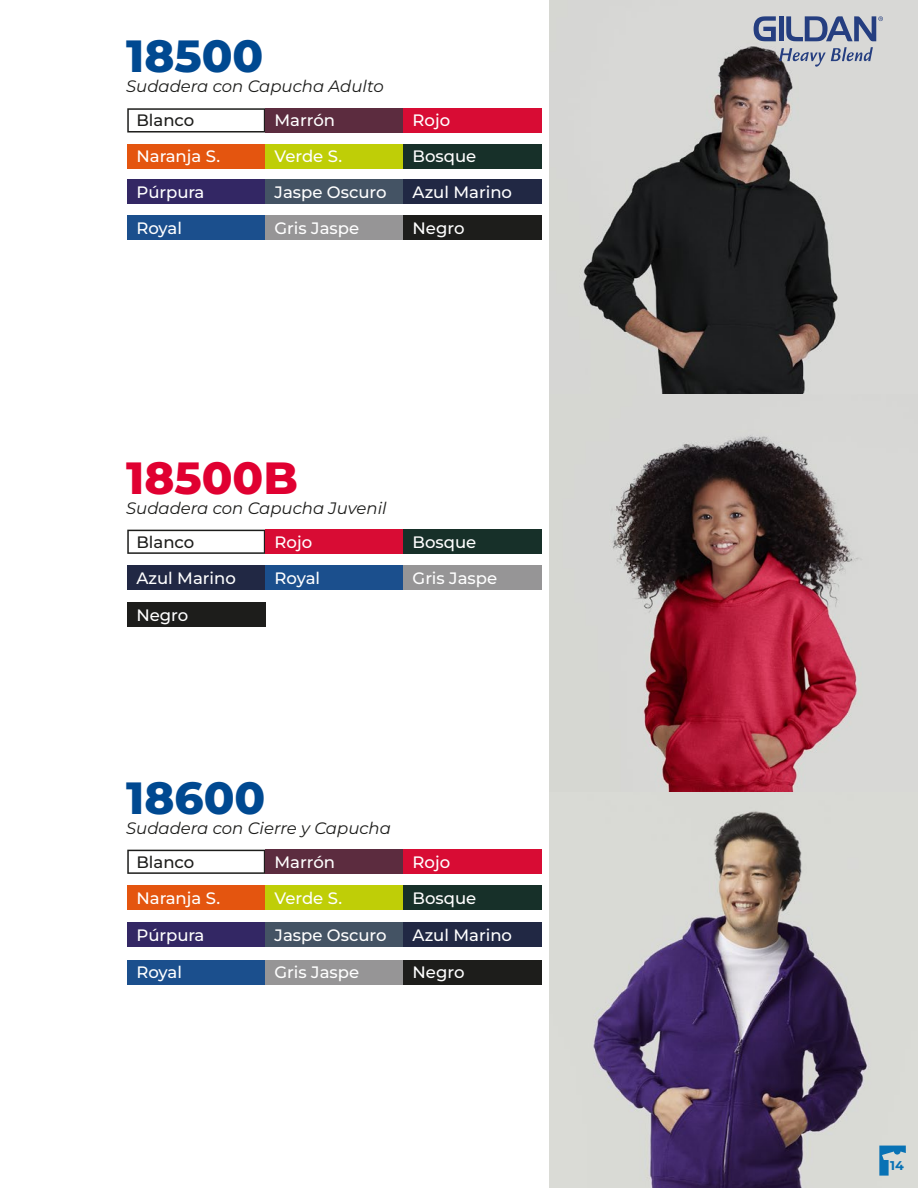
<style>
.page{position:relative;width:918px;height:1188px;background:#fff}
.page>*{position:absolute;margin:0;border:0;box-sizing:border-box;transform-origin:0 0}
.t1{font:800 45.15px "Montserrat";color:#004991}
.t2{font:800 45.15px "Montserrat";color:#e00031}
.t3{font:500 16.5px "Montserrat";color:#fff}
.t4{font:italic 16.5px "Montserrat";color:#1d1d1b}
.t5{font:500 16.5px "Montserrat";color:#1d1d1b}
.t6{font:700 12.75px "Montserrat";color:#0872b5}
</style>
<div class="page">
<img style="left:550px;top:0;width:368px;height:1188px">
<svg style="left:754px;top:16px;width:22px;height:25px"></svg>
<div style="left:779px;top:16px;width:5px;height:25px;background:#253e80"></div>
<svg style="left:786px;top:16px;width:97px;height:25px;background:#8792af"></svg>
<svg style="left:779px;top:47px;width:94px;height:20px;background:#acb1bf"></svg>
<svg style="left:127px;top:108px;width:138px;height:25px"></svg>
<div style="left:265px;top:108px;width:138px;height:25px;background:#5c2c3f"></div>
<div style="left:403px;top:108px;width:138px;height:25px;background:#d80c34"></div>
<div style="left:127px;top:144px;width:138px;height:24px;background:#e4550f"></div>
<div style="left:265px;top:144px;width:138px;height:24px;background:#bfce07"></div>
<div style="left:403px;top:144px;width:138px;height:24px;background:#173029"></div>
<div style="left:127px;top:180px;width:138px;height:24px;background:#332764"></div>
<div style="left:265px;top:180px;width:138px;height:24px;background:#445364"></div>
<div style="left:403px;top:180px;width:138px;height:24px;background:#212844"></div>
<div style="left:127px;top:216px;width:138px;height:24px;background:#1b4f8d"></div>
<div style="left:265px;top:216px;width:138px;height:24px;background:#969596"></div>
<div style="left:403px;top:216px;width:138px;height:24px;background:#1d1d1b"></div>
<svg style="left:127px;top:850px;width:138px;height:24px"></svg>
<div style="left:265px;top:850px;width:138px;height:24px;background:#5c2c3f"></div>
<div style="left:403px;top:850px;width:138px;height:24px;background:#d80c34"></div>
<div style="left:127px;top:885px;width:138px;height:25px;background:#e4550f"></div>
<div style="left:265px;top:885px;width:138px;height:25px;background:#bfce07"></div>
<div style="left:403px;top:885px;width:138px;height:25px;background:#173029"></div>
<div style="left:127px;top:923px;width:138px;height:24px;background:#332764"></div>
<div style="left:265px;top:923px;width:138px;height:24px;background:#445364"></div>
<div style="left:403px;top:923px;width:138px;height:24px;background:#212844"></div>
<div style="left:127px;top:960px;width:138px;height:24px;background:#1b4f8d"></div>
<div style="left:265px;top:960px;width:138px;height:24px;background:#969596"></div>
<div style="left:403px;top:960px;width:138px;height:24px;background:#1d1d1b"></div>
<svg style="left:127px;top:530px;width:138px;height:24px"></svg>
<div style="left:265px;top:530px;width:138px;height:24px;background:#d80c34"></div>
<div style="left:403px;top:530px;width:138px;height:24px;background:#173029"></div>
<div style="left:127px;top:565px;width:138px;height:25px;background:#212844"></div>
<div style="left:265px;top:565px;width:138px;height:25px;background:#1b4f8d"></div>
<div style="left:403px;top:565px;width:138px;height:25px;background:#969596"></div>
<div style="left:127px;top:603px;width:138px;height:24px;background:#1d1d1b"></div>
<svg style="left:879px;top:1146px;width:27px;height:30px"></svg>
<h1 class="t1" style="left:126px;top:26px;width:139px">18500</h1>
<p class="t4" style="left:126px;top:75px;width:259px">Sudadera con Capucha Adulto</p>
<p class="t5" style="left:136px;top:110px;width:59px">Blanco</p>
<p class="t3" style="left:275px;top:110px;width:62px">Marrón</p>
<p class="t3" style="left:413px;top:110px;width:39px">Rojo</p>
<p class="t3" style="left:136px;top:145px;width:85px">Naranja S.</p>
<p class="t3" style="left:275px;top:145px;width:69px">Verde S.</p>
<p class="t3" style="left:413px;top:145px;width:65px">Bosque</p>
<p class="t3" style="left:136px;top:181px;width:70px">Púrpura</p>
<p class="t3" style="left:275px;top:181px;width:114px">Jaspe Oscuro</p>
<p class="t3" style="left:413px;top:181px;width:101px">Azul Marino</p>
<p class="t3" style="left:136px;top:217px;width:47px">Royal</p>
<p class="t3" style="left:275px;top:217px;width:86px">Gris Jaspe</p>
<p class="t3" style="left:413px;top:217px;width:53px">Negro</p>
<h1 class="t2" style="left:126px;top:448px;width:173px">18500B</h1>
<p class="t4" style="left:126px;top:497px;width:262px">Sudadera con Capucha Juvenil</p>
<p class="t5" style="left:136px;top:531px;width:59px">Blanco</p>
<p class="t3" style="left:275px;top:531px;width:39px">Rojo</p>
<p class="t3" style="left:413px;top:531px;width:65px">Bosque</p>
<p class="t3" style="left:136px;top:567px;width:101px">Azul Marino</p>
<p class="t3" style="left:275px;top:567px;width:47px">Royal</p>
<p class="t3" style="left:413px;top:567px;width:86px">Gris Jaspe</p>
<p class="t3" style="left:136px;top:604px;width:53px">Negro</p>
<h1 class="t1" style="left:126px;top:768px;width:141px">18600</h1>
<p class="t4" style="left:126px;top:817px;width:266px">Sudadera con Cierre y Capucha</p>
<p class="t5" style="left:136px;top:851px;width:59px">Blanco</p>
<p class="t3" style="left:275px;top:851px;width:62px">Marrón</p>
<p class="t3" style="left:413px;top:851px;width:39px">Rojo</p>
<p class="t3" style="left:136px;top:887px;width:85px">Naranja S.</p>
<p class="t3" style="left:275px;top:887px;width:69px">Verde S.</p>
<p class="t3" style="left:413px;top:887px;width:65px">Bosque</p>
<p class="t3" style="left:136px;top:924px;width:70px">Púrpura</p>
<p class="t3" style="left:275px;top:924px;width:114px">Jaspe Oscuro</p>
<p class="t3" style="left:413px;top:924px;width:101px">Azul Marino</p>
<p class="t3" style="left:136px;top:961px;width:47px">Royal</p>
<p class="t3" style="left:275px;top:961px;width:86px">Gris Jaspe</p>
<p class="t3" style="left:413px;top:961px;width:53px">Negro</p>
<p class="t6" style="left:890px;top:1157px;width:15px">14</p>
</div>
